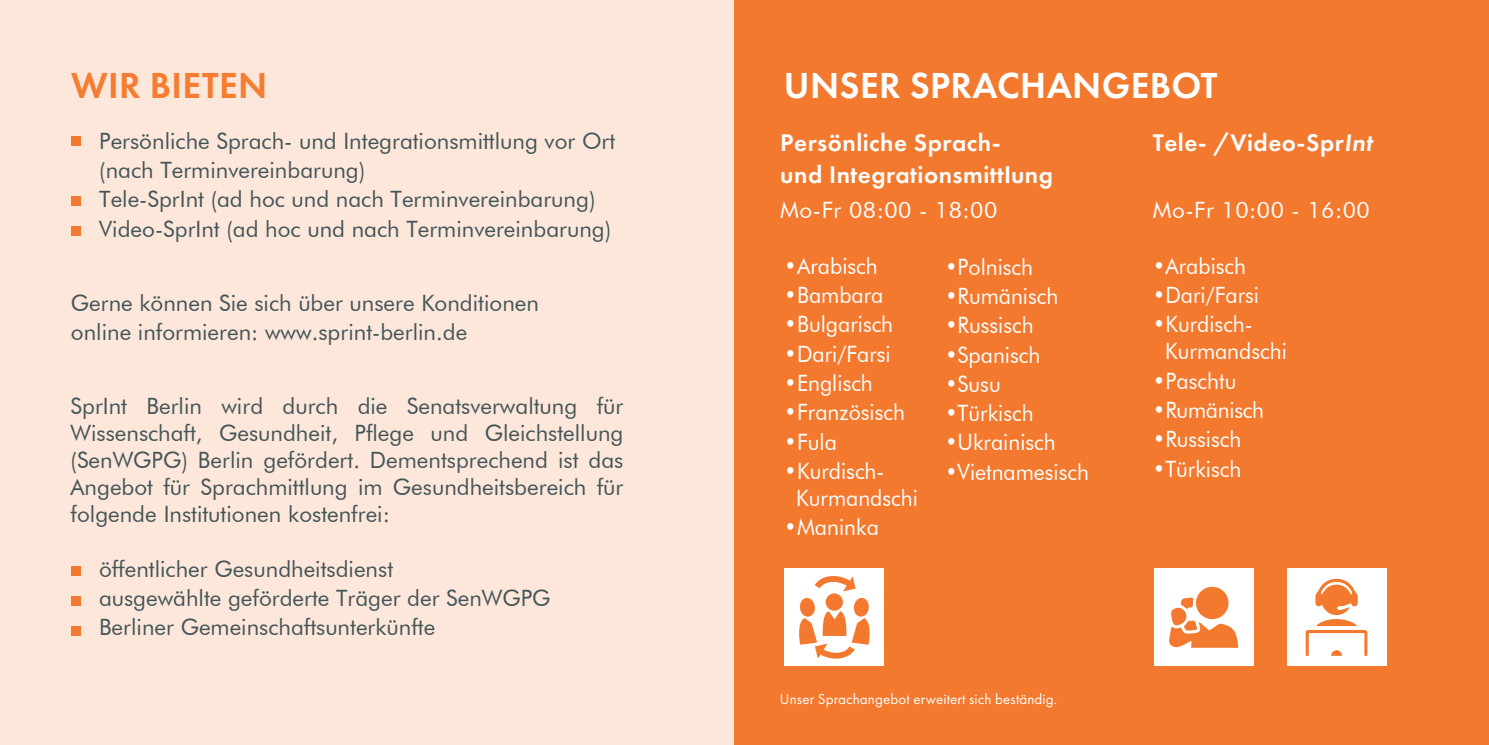
<style>
.page{position:relative;width:1489px;height:745px;background:#fff}
.page>*{position:absolute;margin:0;border:0;box-sizing:border-box;transform-origin:0 0}
.t1{font:600 37.5px "Futura PT";letter-spacing:.01em;color:#fff}
.t2{font:600 37.5px "Futura PT";letter-spacing:.01em;color:#f47d31}
.t3{font:600 25px/32px "Futura PT";letter-spacing:.02em;color:#fff}
.t4{font:22.5px/27px "Futura BT";color:#435558}
.t5{font:22.5px/27px "Futura BT";color:#fff;scale:.95 1}
.t6{font:22.5px "Futura BT";letter-spacing:.02em;color:#fff}
.t7{font:15px "Futura PT";letter-spacing:.01em;color:#fff}
.s1{font-family:"Estrangelo Edessa";font-weight:400}
.s2{font-style:italic}
</style>
<div class="page">
<div style="left:733px;top:0;width:755px;height:744px;background:#f3792e"></div>
<div style="left:0;top:0;width:733px;height:744px;background:#fde7db"></div>
<div style="left:71px;top:136px;width:9px;height:9px;background:#f3792e"></div>
<div style="left:71px;top:196px;width:9px;height:9px;background:#f3792e"></div>
<div style="left:71px;top:226px;width:9px;height:9px;background:#f3792e"></div>
<div style="left:71px;top:566px;width:9px;height:9px;background:#f3792e"></div>
<div style="left:71px;top:596px;width:9px;height:9px;background:#f3792e"></div>
<div style="left:71px;top:626px;width:9px;height:9px;background:#f3792e"></div>
<svg style="left:784px;top:568px;width:99px;height:97px"></svg>
<svg style="left:1287px;top:568px;width:99px;height:97px;background:#fde9dd"></svg>
<svg style="left:1154px;top:568px;width:99px;height:97px"></svg>
<h1 class="t2" style="left:71px;top:62px;width:198px">WIR BIETEN</h1>
<h1 class="t1" style="left:783px;top:62px;width:435px">UNSER SPRACHANGEBOT</h1>
<p class="t3" style="left:780px;top:126px;width:274px">Persönliche Sprach-<br>und Integrationsmitt<span class="s1">l</span>ung</p>
<p class="t6" style="left:780px;top:196px;width:218px">Mo-Fr 08:00 - 18:00</p>
<p class="t5" style="left:784px;top:251px;width:100px">•Arabisch</p>
<p class="t5" style="left:784px;top:281px;width:106px">•Bambara</p>
<p class="t5" style="left:784px;top:310px;width:116px">•Bulgarisch</p>
<p class="t5" style="left:784px;top:340px;width:114px">•Dari/Farsi</p>
<p class="t5" style="left:784px;top:369px;width:95px">•Englisch</p>
<p class="t5" style="left:784px;top:398px;width:129px">•Französisch</p>
<p class="t5" style="left:784px;top:427px;width:57px">•Fula</p>
<p class="t5" style="left:796px;top:457px;width:130px;text-indent:-12px">•Kurdisch-<br>Kurmandschi</p>
<p class="t5" style="left:784px;top:513px;width:101px">•Maninka</p>
<p class="t4" style="left:99px;top:126px;width:517px;line-height:29.2px">Persönliche Sprach- und Integrationsmittlung vor Ort (nach Terminvereinbarung)<br>Tele-SprInt (ad hoc und nach Terminvereinbarung)<br>Video-SprInt (ad hoc und nach Terminvereinbarung)</p>
<p class="t3" style="left:1152px;top:126px;width:221px">Tele- /Video-Spr<span class="s2">Int</span></p>
<p class="t6" style="left:1152px;top:196px;width:218px">Mo-Fr 10:00 - 16:00</p>
<p class="t5" style="left:1152px;top:252px;width:100px">•Arabisch</p>
<p class="t5" style="left:1152px;top:281px;width:113px">•Dari/Farsi</p>
<p class="t5" style="left:1165px;top:310px;width:130px;text-indent:-12px">•Kurdisch-<br>Kurmandschi</p>
<p class="t5" style="left:1152px;top:367px;width:90px">•Paschtu</p>
<p class="t5" style="left:1152px;top:396px;width:119px">•Rumänisch</p>
<p class="t5" style="left:1152px;top:425px;width:95px">•Russisch</p>
<p class="t5" style="left:1152px;top:454px;width:95px">•Türkisch</p>
<p class="t5" style="left:945px;top:253px;width:94px">•Polnisch</p>
<p class="t5" style="left:945px;top:282px;width:121px">•Rumänisch</p>
<p class="t5" style="left:945px;top:311px;width:95px">•Russisch</p>
<p class="t5" style="left:945px;top:340px;width:102px">•Spanisch</p>
<p class="t5" style="left:945px;top:370px;width:60px">•Susu</p>
<p class="t5" style="left:945px;top:399px;width:95px">•Türkisch</p>
<p class="t5" style="left:945px;top:428px;width:118px">•Ukrainisch</p>
<p class="t5" style="left:945px;top:457px;width:153px">•Vietnamesisch</p>
<p class="t4" style="left:71px;top:288px;width:469px;line-height:28.8px">Gerne können Sie sich über unsere Konditionen online informieren: www.sprint-berlin.de</p>
<p class="t4" style="left:71px;top:392px;width:554px;text-align:justify">SprInt Berlin wird durch die Senatsverwaltung für Wissenschaft, Gesundheit, Pflege und Gleichstellung (SenWGPG) Berlin gefördert. Dementsprechend ist das Angebot für Sprachmittlung im Gesundheitsbereich für folgende Institutionen kostenfrei:</p>
<p class="t4" style="left:99px;top:554px;width:453px;line-height:29px">öffentlicher Gesundheitsdienst<br>ausgewählte geförderte Träger der SenWGPG<br>Berliner Gemeinschaftsunterkünfte</p>
<p class="t7" style="left:780px;top:689px;width:279px">Unser Sprachangebot erweitert sich beständig.</p>
</div>
